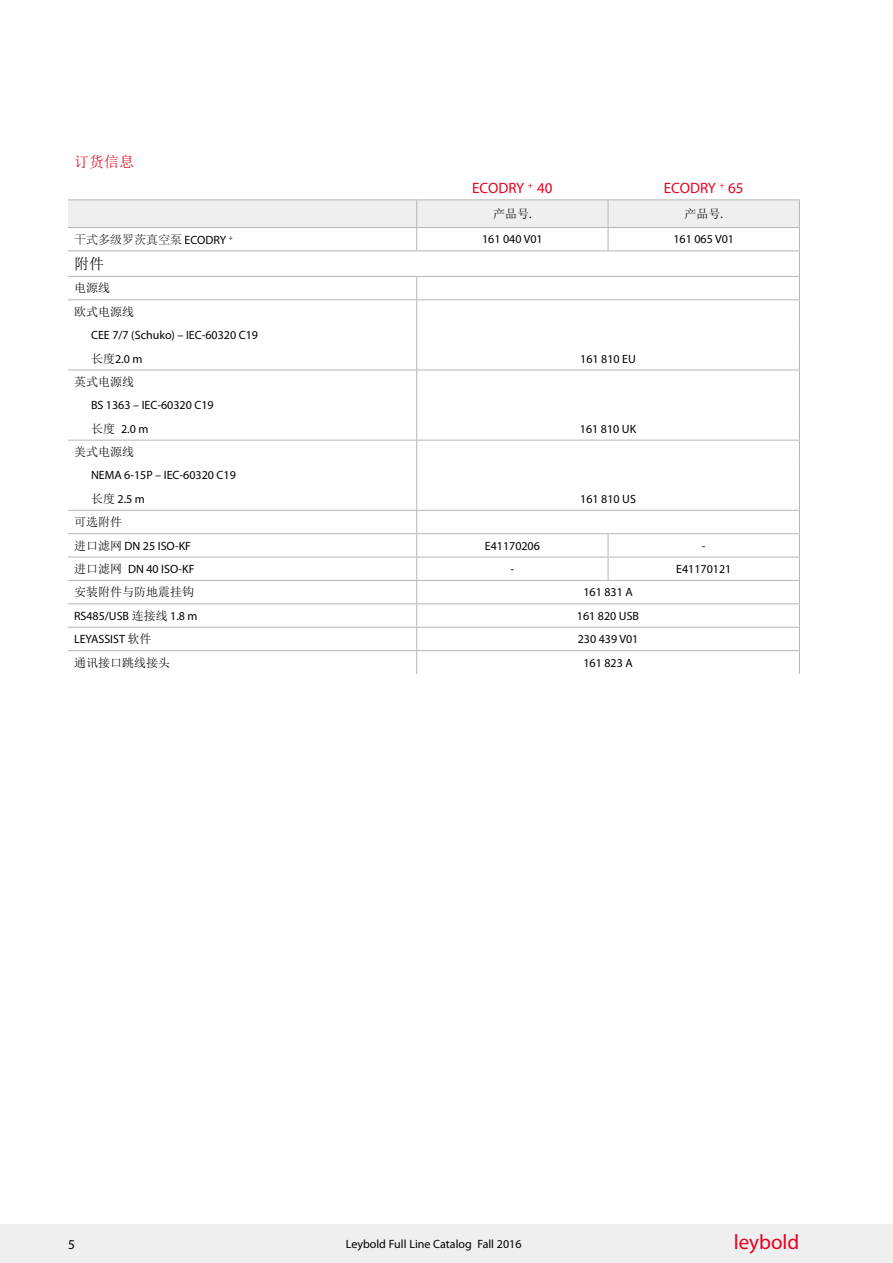
<style>
.page{position:relative;width:893px;height:1263px;background:#fff}
.page>*{position:absolute;margin:0;border:0;box-sizing:border-box;transform-origin:0 0}
.t1{font:21px "Myriad Pro";color:#e6001f}
.t2{font:15px "Myriad Pro";color:#e6001f}
.t3{font:15px "Sim Sun";color:#e6001f}
.t4{font:15px "Sim Sun";color:#000}
.t5{font:13.5px "Myriad Pro";color:#000}
.t6{font:12px/23.5px "Myriad Pro";color:#000}
.t7{font:12px/23.4px "Sim Sun";color:#000}
.t8{font:300 12px "Adobe Song Std";color:#000}
.s1{font-family:"Myriad Pro"}
.s2{font-family:"Myriad Pro";font-weight:400}
.s3{font-family:"Sim Sun"}
</style>
<div class="page">
<div style="left:0;top:1225px;width:893px;height:38px;background:#efefef"></div>
<hr style="left:68px;top:199px;width:349px;height:1px;background:#b5b6b6">
<hr style="left:417px;top:199px;width:191px;height:1px;background:#b5b6b6">
<hr style="left:608px;top:199px;width:192px;height:1px;background:#b5b6b6">
<svg style="left:68px;top:200px;width:732px;height:474px"></svg>
<p class="t3" style="left:74px;top:154px;width:61px">订货信息</p>
<p class="t2" style="left:472px;top:178px;width:82px">ECODRY <sup>+</sup> 40</p>
<p class="t2" style="left:664px;top:178px;width:81px">ECODRY <sup>+</sup> 65</p>
<p class="t7" style="left:493px;top:202px;width:40px">产品号<span class="s1">.</span></p>
<p class="t7" style="left:684px;top:202px;width:40px">产品号<span class="s1">.</span></p>
<p class="t8" style="left:74px;top:233px;width:160px">干式多级罗茨真空泵 <span class="s2">ECODRY</span> <sup>+</sup></p>
<p class="t6" style="left:482px;top:227px;width:62px">161 040 V01</p>
<p class="t6" style="left:673px;top:227px;width:62px">161 065 V01</p>
<p class="t4" style="left:74px;top:256px;width:32px">附件</p>
<p class="t7" style="left:74px;top:276px;width:61px">电源线<br>欧式电源线</p>
<p class="t6" style="left:91px;top:323px;width:169px">CEE 7/7 (Schuko) – IEC-60320 C19<span class="s3">长度</span>2.0 m</p>
<p class="t6" style="left:580px;top:347px;width:57px">161 810 EU</p>
<p class="t7" style="left:74px;top:370px;width:61px">英式电源线</p>
<p class="t6" style="left:91px;top:393px;width:124px">BS 1363 – IEC-60320 C19<span class="s3">长度</span> 2.0 m</p>
<p class="t7" style="left:74px;top:440px;width:61px">美式电源线</p>
<p class="t6" style="left:91px;top:463px;width:146px">NEMA 6-15P – IEC-60320 C19<span class="s3">长度</span> 2.5 m</p>
<p class="t6" style="left:580px;top:417px;width:58px">161 810 UK</p>
<p class="t6" style="left:580px;top:487px;width:57px">161 810 US</p>
<p class="t7" style="left:74px;top:510px;width:49px">可选附件</p>
<p class="t6" style="left:74px;top:534px;width:119px"><span class="s3">进口滤网</span> DN 25 ISO-KF</p>
<p class="t6" style="left:485px;top:534px;width:57px">E41170206</p>
<p class="t6" style="left:702px;top:534px;width:5px">-</p>
<p class="t6" style="left:74px;top:557px;width:122px"><span class="s3">进口滤网</span> DN 40 ISO-KF</p>
<p class="t6" style="left:510px;top:557px;width:5px">-</p>
<p class="t6" style="left:676px;top:557px;width:57px">E41170121</p>
<p class="t7" style="left:74px;top:580px;width:121px">安装附件与防地震挂钩</p>
<p class="t6" style="left:583px;top:580px;width:51px">161 831 A</p>
<p class="t6" style="left:74px;top:604px;width:125px">RS485/USB <span class="s3">连接线</span> 1.8 m</p>
<p class="t6" style="left:577px;top:604px;width:64px">161 820 USB</p>
<p class="t6" style="left:74px;top:627px;width:79px">LEYASSIST <span class="s3">软件</span></p>
<p class="t6" style="left:578px;top:627px;width:62px">230 439 V01</p>
<p class="t7" style="left:74px;top:651px;width:97px">通讯接口跳线接头</p>
<p class="t6" style="left:583px;top:651px;width:51px">161 823 A</p>
<p class="t5" style="left:68px;top:1236px;width:8px">5</p>
<p class="t6" style="left:346px;top:1232px;width:177px">Leybold Full Line Catalog Fall 2016</p>
<h1 class="t1" style="left:734px;top:1229px;width:67px">leybold</h1>
</div>
